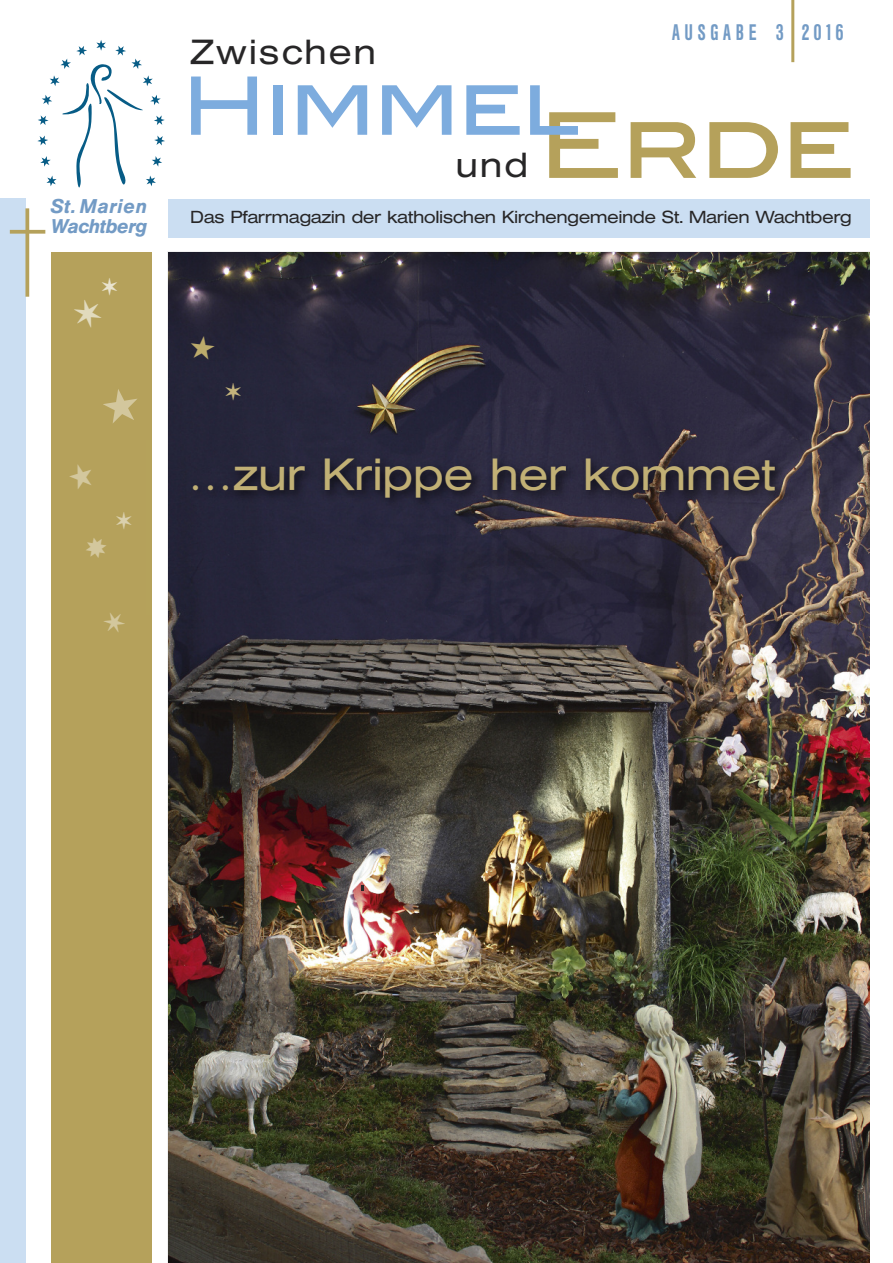
<style>
.page{position:relative;width:893px;height:1263px;background:#fff}
.page>*{position:absolute;margin:0;border:0;box-sizing:border-box;transform-origin:0 0}
.t1{font:90.75px "Blair Md ITCTT Medium";color:#b5a15b}
.t2{font:80.4px "Blair Md ITCTT Medium";letter-spacing:-.025em;color:#7dacde}
.t3{font:300 44.85px "Helvetica Extended BQ";letter-spacing:.015em;color:#c1b075}
.t4{font:300 34.65px "Helvetica Extended BQ";letter-spacing:.075em;color:#272627}
.t5{font:500 22.5px "Helvetica Con BQ";letter-spacing:.245em;color:#739bc5;scale:.87 1}
.t6{font:italic 500 19.65px/20.2px "Helvetica BQ";letter-spacing:.005em;color:#739bc5}
.t7{font:300 17.4px "Helvetica Extended BQ";color:#272627}
</style>
<div class="page">
<img style="left:169px;top:252px;width:701px;height:1011px">
<div style="left:0;top:198px;width:26px;height:1065px;background:#cbdef2"></div>
<div style="left:168px;top:199px;width:702px;height:38px;background:#cbdef2"></div>
<svg style="left:37px;top:40px;width:128px;height:148px"></svg>
<svg style="left:25px;top:208px;width:4px;height:89px"></svg>
<svg style="left:10px;top:230px;width:35px;height:4px"></svg>
<hr style="left:791px;top:0;width:3px;height:62px;background:#b5a15b">
<div style="left:51px;top:252px;width:101px;height:1011px;background:#b5a15b"></div>
<img style="left:167px;top:440px;width:659px;height:174px">
<svg style="left:189px;top:335px;width:27px;height:25px"></svg>
<svg style="left:226px;top:383px;width:15px;height:17px"></svg>
<p class="t6" style="left:51px;top:196px;width:98px">St. Marien<br>Wachtberg</p>
<h3 class="t4" style="left:191px;top:33px;width:186px">Zwischen</h3>
<p class="t5" style="left:672px;top:20px;width:199px">AUSGABE 3 2016</p>
<h2 class="t2" style="left:181px;top:57px;width:400px">Himmel</h2>
<h1 class="t1" style="left:538px;top:90px;width:318px">Erde</h1>
<h3 class="t4" style="left:456px;top:146px;width:73px">und</h3>
<p class="t7" style="left:191px;top:207px;width:663px">Das Pfarrmagazin der katholischen Kirchengemeinde St. Marien Wachtberg</p>
<h3 class="t3" style="left:188px;top:450px;width:589px">…zur Krippe her kommet</h3>
</div>
